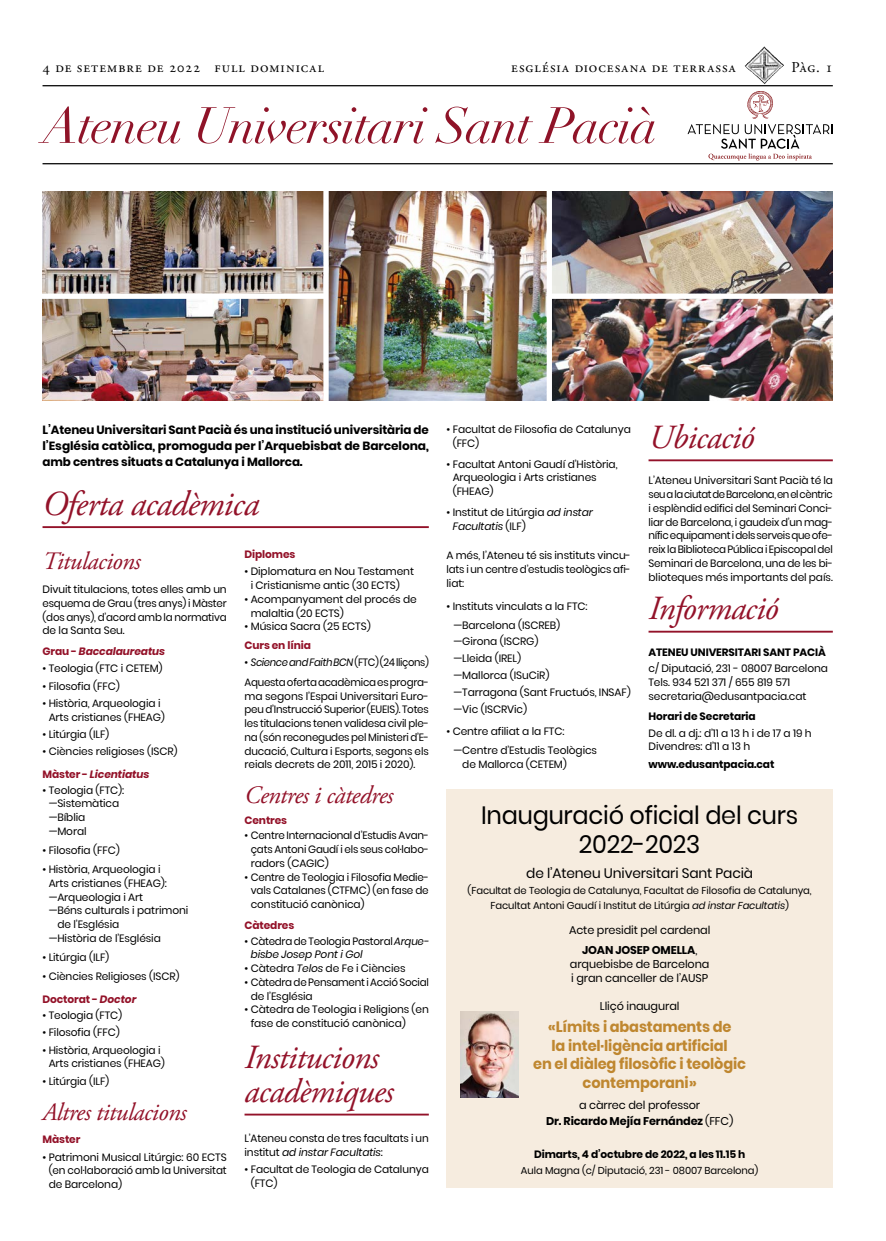
<style>
.page{position:relative;width:886px;height:1241px;background:#fff}
.page>*{position:absolute;margin:0;border:0;box-sizing:border-box;transform-origin:0 0}
.t1{font:italic 50px "Didot LH";letter-spacing:-.03em;color:#8f1328}
.t2{font:italic 35px "Adobe Garamond Pro";letter-spacing:-.02em;color:#931229}
.t3{font:italic 33.75px/33.8px "Adobe Garamond Pro";letter-spacing:-.02em;color:#931229}
.t4{font:italic 25px "Adobe Garamond Pro";letter-spacing:-.02em;color:#931229}
.t5{font:25px/28.8px "Poppins";letter-spacing:-.01em;color:#000;text-align:center;scale:.96 1}
.t6{font:700 15px/18.8px "Poppins";letter-spacing:-.01em;color:#bf8730;text-align:center}
.t7{font:15px "Adobe Garamond Pro";letter-spacing:.07em;color:#000}
.t8{font:13.75px "Poppins";letter-spacing:-.01em;color:#000}
.t9{font:700 11.88px/16.2px "Poppins";letter-spacing:-.01em;color:#000;text-align:justify}
.t10{font:11.25px/19.8px "Poppins";letter-spacing:-.01em;color:#000;text-align:center}
.t11{font:10.62px/13.8px "Poppins";letter-spacing:-.01em;color:#000}
.t12{font:700 10.62px "Poppins";letter-spacing:-.01em;color:#000}
.t13{font:700 10.62px "Poppins";letter-spacing:-.01em;color:#931229}
.t14{font:italic 700 10.62px "Poppins";letter-spacing:-.01em;color:#931229}
.t15{font:10px/14.4px "Poppins";letter-spacing:-.01em;color:#000;text-align:center}
.s1{font-style:normal}
.s2{font-weight:700;color:#931229}
.s3{font-weight:700;font-style:italic;color:#931229}
.s4{font-style:italic}
.s5{font-weight:700}
</style>
<div class="page">
<hr style="left:43px;top:163px;width:790px;height:1px;background:#000">
<svg style="left:687px;top:91px;width:146px;height:69px"></svg>
<hr style="left:244px;top:1113px;width:185px;height:2px;background:#931229">
<hr style="left:648px;top:459px;width:185px;height:2px;background:#931229">
<hr style="left:648px;top:630px;width:185px;height:2px;background:#931229">
<div style="left:446px;top:789px;width:387px;height:398px;background:#f6ecdf"></div>
<img style="left:461px;top:1011px;width:58px;height:86px">
<hr style="left:43px;top:526px;width:386px;height:2px;background:#931229">
<img style="left:329px;top:191px;width:218px;height:210px">
<img style="left:43px;top:299px;width:280px;height:102px">
<img style="left:552px;top:191px;width:281px;height:102px">
<img style="left:552px;top:299px;width:281px;height:102px">
<img style="left:43px;top:191px;width:280px;height:102px">
<hr style="left:43px;top:85px;width:790px;height:1px;background:#000">
<img style="left:744px;top:47px;width:20px;height:19px">
<h3 class="t7" style="left:43px;top:58px;width:283px">4 de setembre de 2022 full dominical</h3>
<h3 class="t7" style="left:511px;top:58px;width:226px">església diocesana de terrassa</h3>
<h3 class="t7" style="left:791px;top:58px;width:43px">Pàg. 1</h3>
<h1 class="t1" style="left:43px;top:96px;width:617px">Ateneu Universitari Sant Pacià</h1>
<p class="t9" style="left:43px;top:421px;width:388px">L’Ateneu Universitari Sant Pacià és una institució universitària de l’Església catòlica, promoguda per l’Arquebisbat de Barcelona, amb centres situats a Catalunya i Mallorca.</p>
<h2 class="t2" style="left:43px;top:482px;width:218px">Oferta acadèmica</h2>
<h3 class="t4" style="left:43px;top:545px;width:100px">Titulacions</h3>
<p class="t11" style="left:43px;top:582px;width:186px;text-align:justify">Divuit titulacions, totes elles amb un esquema de Grau (tres anys) i Màster (dos anys), d’acord amb la normativa de la Santa Seu.</p>
<p class="t14" style="left:43px;top:645px;width:124px"><span class="s1">Grau -</span> Baccalaureatus</p>
<p class="t11" style="left:43px;top:661px;width:122px">• Teologia (FTC i CETEM)</p>
<p class="t11" style="left:43px;top:679px;width:79px">• Filosofia (FFC)</p>
<p class="t11" style="left:43px;top:696px;width:124px;text-align:center">• Història, Arqueologia i<br>Arts cristianes (FHEAG)</p>
<p class="t11" style="left:43px;top:727px;width:68px">• Litúrgia (ILF)</p>
<p class="t11" style="left:43px;top:740px;width:136px;line-height:22.6px">• Ciències religioses (ISCR)<br><span class="s2">Màster -</span> <span class="s3">Licentiatus</span></p>
<p class="t11" style="left:49px;top:783px;width:77px;text-indent:-6px">• Teologia (FTC): —Sistemàtica —Bíblia —Moral</p>
<p class="t11" style="left:43px;top:843px;width:79px">• Filosofia (FFC)</p>
<p class="t11" style="left:43px;top:862px;width:120px">• Història, Arqueologia i</p>
<p class="t11" style="left:49px;top:876px;width:120px">Arts cristianes (FHEAG):</p>
<p class="t11" style="left:49px;top:889px;width:96px">—Arqueologia i Art</p>
<p class="t11" style="left:49px;top:903px;width:141px">—Béns culturals i patrimoni</p>
<p class="t11" style="left:57px;top:917px;width:63px">de l’Església</p>
<p class="t11" style="left:49px;top:931px;width:114px">—Història de l’Església</p>
<p class="t11" style="left:43px;top:950px;width:68px">• Litúrgia (ILF)</p>
<p class="t11" style="left:43px;top:964px;width:139px;line-height:22.6px">• Ciències Religioses (ISCR)<br><span class="s2">Doctorat -</span> <span class="s3">Doctor</span></p>
<p class="t11" style="left:43px;top:1008px;width:81px">• Teologia (FTC)</p>
<p class="t11" style="left:43px;top:1025px;width:79px">• Filosofia (FFC)</p>
<p class="t11" style="left:43px;top:1042px;width:124px;text-align:center">• Història, Arqueologia i<br>Arts cristianes (FHEAG)</p>
<p class="t11" style="left:43px;top:1073px;width:68px">• Litúrgia (ILF)</p>
<h3 class="t4" style="left:43px;top:1096px;width:146px">Altres titulacions</h3>
<p class="t13" style="left:43px;top:1133px;width:39px">Màster</p>
<p class="t11" style="left:49px;top:1149px;width:180px;text-align:justify;text-indent:-6px">• Patrimoni Musical Litúrgic: 60 ECTS (en col·laboració amb la Universitat de Barcelona)</p>
<p class="t13" style="left:244px;top:548px;width:52px">Diplomes</p>
<p class="t11" style="left:251px;top:564px;width:165px;text-indent:-6px">• Diplomatura en Nou Testament i Cristianisme antic (30 ECTS)</p>
<p class="t11" style="left:251px;top:592px;width:168px;text-indent:-6px">• Acompanyament del procés de malaltia (20 ECTS)</p>
<p class="t11" style="left:244px;top:619px;width:128px">• Música Sacra (25 ECTS)</p>
<p class="t13" style="left:244px;top:639px;width:68px">Curs en línia</p>
<p class="t11" style="left:244px;top:652px;width:186px;line-height:20px">• <span class="s4">Science and Faith BCN</span> (FTC) (24 lliçons)<br>Aquesta oferta acadèmica es progra-</p>
<p class="t11" style="left:244px;top:689px;width:186px;text-align:justify">ma segons l’Espai Universitari Euro&shy;peu d’Instrucció Superior (EUEIS). Totes les titulacions tenen validesa civil ple&shy;na (són reconegudes pel Ministeri d’E&shy;ducació, Cultura i Esports, segons els reials decrets de 2011, 2015 i 2020).</p>
<h3 class="t4" style="left:244px;top:779px;width:150px">Centres i càtedres</h3>
<p class="t13" style="left:244px;top:813px;width:44px">Centres</p>
<p class="t11" style="left:251px;top:828px;width:180px;text-align:justify;text-indent:-6px">• Centre Internacional d’Estudis Avan&shy;çats Antoni Gaudí i els seus col·labo&shy;radors (CAGIC)</p>
<p class="t11" style="left:251px;top:869px;width:180px;text-align:justify;text-indent:-6px">• Centre de Teologia i Filosofia Medie&shy;vals Catalanes (CTFMC) (en fase de constitució canònica)</p>
<p class="t13" style="left:244px;top:918px;width:51px">Càtedres</p>
<p class="t11" style="left:251px;top:933px;width:180px;text-indent:-6px">• Càtedra de Teologia Pastoral <span class="s4">Arque&shy;bisbe Josep Pont i Gol</span></p>
<p class="t11" style="left:244px;top:961px;width:163px">• Càtedra <span class="s4">Telos</span> de Fe i Ciències</p>
<p class="t11" style="left:251px;top:975px;width:180px;text-indent:-6px">• Càtedra de Pensament i Acció Social de l’Església</p>
<p class="t11" style="left:251px;top:1002px;width:180px;text-indent:-6px">• Càtedra de Teologia i Religions (en fase de constitució canònica)</p>
<h3 class="t3" style="left:244px;top:1041px;width:151px">Institucions acadèmiques</h3>
<p class="t11" style="left:244px;top:1131px;width:186px">L’Ateneu consta de tres facultats i un institut <span class="s4">ad instar Facultatis</span>:</p>
<p class="t11" style="left:251px;top:1162px;width:180px;text-indent:-6px">• Facultat de Teologia de Catalunya (FTC)</p>
<p class="t11" style="left:453px;top:422px;width:180px;text-indent:-6px">• Facultat de Filosofia de Catalunya (FFC)</p>
<p class="t11" style="left:453px;top:457px;width:166px;text-indent:-6px">• Facultat Antoni Gaudí d’Història,<br>Arqueologia i Arts cristianes (FHEAG)</p>
<p class="t11" style="left:453px;top:505px;width:142px;text-indent:-6px">• Institut de Litúrgia <span class="s4">ad instar<br>Facultatis</span> (ILF)</p>
<p class="t11" style="left:446px;top:549px;width:186px;text-align:justify">A més, l’Ateneu té sis instituts vincu&shy;lats i un centre d’estudis teològics afi&shy;liat:</p>
<p class="t11" style="left:454px;top:596px;width:135px;line-height:19px;text-indent:-7px">• Instituts vinculats a la FTC: —Barcelona (ISCREB)</p>
<p class="t11" style="left:454px;top:633px;width:179px;line-height:16.8px">—Girona (ISCRG)<br>—Lleida (IREL)<br>—Mallorca (ISuCiR)<br>—Tarragona (Sant Fructuós, INSAF) —Vic (ISCRVic)</p>
<p class="t11" style="left:454px;top:722px;width:145px;line-height:19px;text-indent:-7px">• Centre afiliat a la FTC: —Centre d’Estudis Teològics</p>
<p class="t11" style="left:462px;top:757px;width:106px">de Mallorca (CETEM)</p>
<h3 class="t3" style="left:648px;top:421px;width:107px">Ubicació</h3>
<p class="t11" style="left:648px;top:473px;width:186px;text-align:justify">L’Ateneu Universitari Sant Pacià té la seu a la ciutat de Barcelona, en el cèntric i esplèndid edifici del Seminari Conci&shy;liar de Barcelona, i gaudeix d’un mag&shy;nífic equipament i dels serveis que ofe&shy;reix la Biblioteca Pública i Episcopal del Seminari de Barcelona, una de les bi&shy;blioteques més importants del país.</p>
<h3 class="t3" style="left:648px;top:592px;width:131px">Informació</h3>
<p class="t12" style="left:648px;top:645px;width:179px">ATENEU UNIVERSITARI SANT PACIÀ</p>
<p class="t11" style="left:648px;top:661px;width:181px">c/ Diputació, 231 - 08007 Barcelona<br>Tels. 934 521 371 / 655 819 571 secretaria@edusantpacia.cat</p>
<p class="t12" style="left:648px;top:710px;width:109px">Horari de Secretaria</p>
<p class="t11" style="left:648px;top:726px;width:165px">De dl. a dj.: d’11 a 13 h i de 17 a 19 h<br>Divendres: d’11 a 13 h</p>
<p class="t12" style="left:648px;top:757px;width:127px">www.edusantpacia.cat</p>
<h3 class="t5" style="left:481px;top:801px;width:332px">Inauguració oficial del curs<br>2022-2023</h3>
<p class="t8" style="left:526px;top:865px;width:228px">de l’Ateneu Universitari Sant Pacià</p>
<p class="t15" style="left:468px;top:883px;width:345px">(Facultat de Teologia de Catalunya, Facultat de Filosofia de Catalunya,<br>Facultat Antoni Gaudí i Institut de Litúrgia <span class="s4">ad instar Facultatis</span>)</p>
<p class="t10" style="left:569px;top:919px;width:143px">Acte presidit pel cardenal<br><span class="s5">JOAN JOSEP OMELLA</span>,</p>
<p class="t10" style="left:570px;top:956px;width:141px;line-height:14.4px;text-align:left">arquebisbe de Barcelona i gran canceller de l’AUSP</p>
<p class="t10" style="left:600px;top:995px;width:81px">Lliçó inaugural</p>
<h3 class="t6" style="left:533px;top:1017px;width:214px">«Límits i abastaments de<br>la intel·ligència artificial<br>en el diàleg filosòfic i teològic contemporani»</h3>
<p class="t10" style="left:546px;top:1097px;width:189px;line-height:15.5px">a càrrec del professor<br><span class="s5">Dr. Ricardo Mejía Fernández</span> (FFC)</p>
<p class="t12" style="left:534px;top:1147px;width:213px">Dimarts, 4 d’octubre de 2022, a les 11.15 h</p>
<p class="t15" style="left:521px;top:1162px;width:239px">Aula Magna (c/ Diputació, 231 - 08007 Barcelona)</p>
</div>
